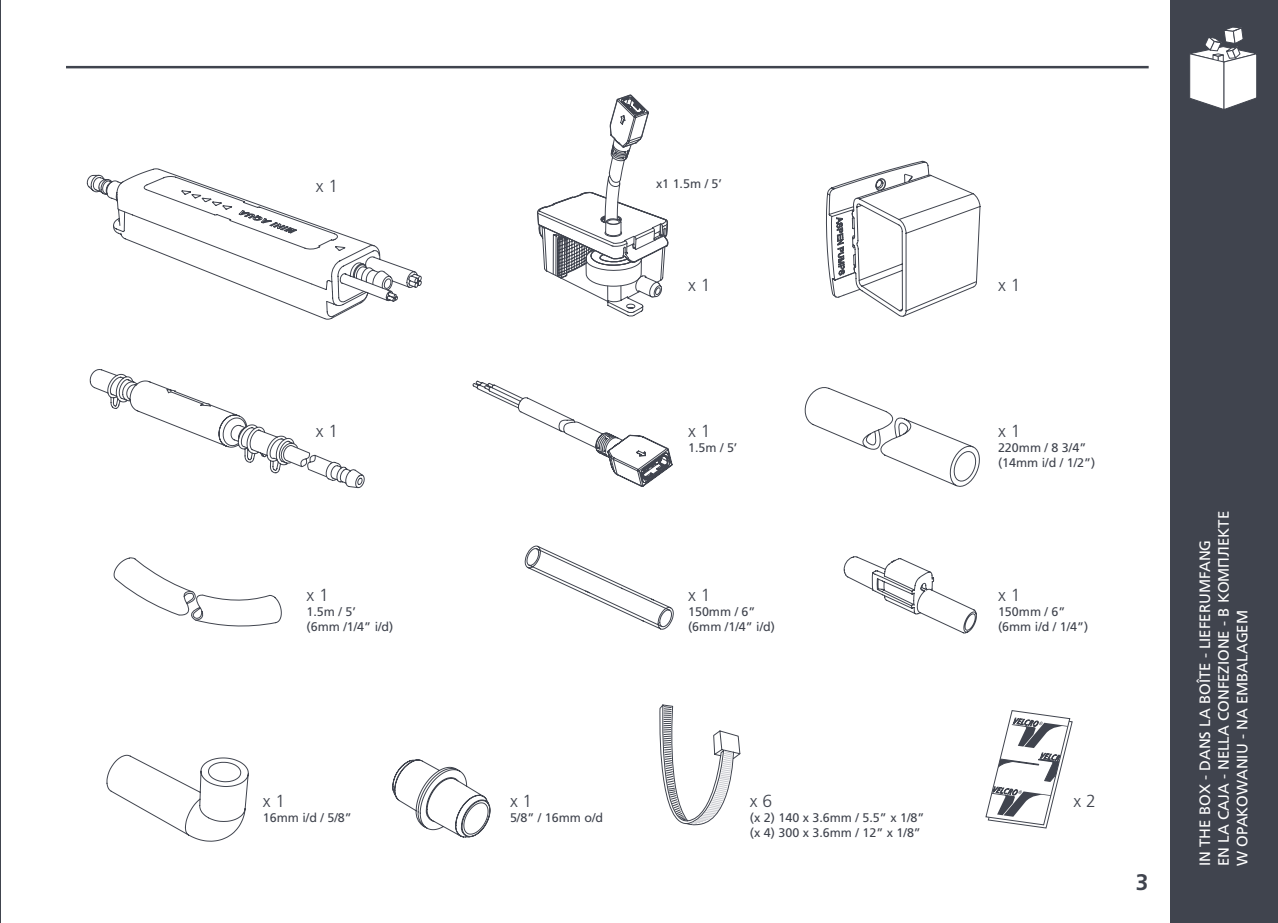
<style>
.page{position:relative;width:1278px;height:923px;background:#fff}
.page>*{position:absolute;margin:0;border:0;box-sizing:border-box;transform-origin:0 0}
.t1{font:700 22.5px "Frutiger LT Pro";color:#40444e}
.t2{font:300 17.5px "Frutiger LT Pro";color:#40444e}
.t3{font:15px/18.8px "Frutiger LT Pro";color:#fff}
.t4{font:12.5px/15px "Frutiger LT Pro";color:#40444e}
.s1{font-family:"Frutiger LTCYR"}
</style>
<div class="page">
<hr style="left:66px;top:66px;width:1082px;height:2px;background:#40444e">
<hr style="left:0;top:0;width:1px;height:922px;background:#40444e">
<svg style="left:87px;top:168px;width:335px;height:152px"></svg>
<svg style="left:102px;top:176px;width:290px;height:141px"></svg>
<svg style="left:659px;top:704px;width:82px;height:121px"></svg>
<div style="left:1170px;top:0;width:108px;height:922px;background:#40444e"></div>
<svg style="left:1189px;top:27px;width:68px;height:82px"></svg>
<svg style="left:826px;top:160px;width:155px;height:157px"></svg>
<svg style="left:90px;top:369px;width:275px;height:119px"></svg>
<svg style="left:113px;top:557px;width:169px;height:70px"></svg>
<svg style="left:985px;top:710px;width:88px;height:118px"></svg>
<svg style="left:843px;top:556px;width:134px;height:77px"></svg>
<svg style="left:392px;top:759px;width:99px;height:78px"></svg>
<svg style="left:106px;top:754px;width:143px;height:87px"></svg>
<svg style="left:537px;top:94px;width:132px;height:222px"></svg>
<svg style="left:804px;top:387px;width:176px;height:100px"></svg>
<svg style="left:525px;top:545px;width:149px;height:84px"></svg>
<svg style="left:472px;top:380px;width:201px;height:107px"></svg>
<h2 class="t2" style="left:316px;top:175px;width:24px">x 1</h2>
<p class="t4" style="left:656px;top:176px;width:68px">x1 1.5m / 5’</p>
<h2 class="t2" style="left:688px;top:274px;width:24px">x 1</h2>
<h2 class="t2" style="left:998px;top:274px;width:24px">x 1</h2>
<h2 class="t2" style="left:316px;top:421px;width:24px">x 1</h2>
<h2 class="t2" style="left:688px;top:421px;width:24px">x 1</h2>
<p class="t4" style="left:688px;top:440px;width:51px">1.5m / 5’</p>
<h2 class="t2" style="left:998px;top:421px;width:24px">x 1</h2>
<p class="t4" style="left:998px;top:440px;width:99px">220mm / 8 3/4” (14mm i/d / 1/2”)</p>
<h2 class="t2" style="left:306px;top:585px;width:24px">x 1</h2>
<p class="t4" style="left:306px;top:604px;width:88px">1.5m / 5’<br>(6mm /1/4” i/d)</p>
<h2 class="t2" style="left:263px;top:790px;width:24px">x 1</h2>
<p class="t4" style="left:263px;top:810px;width:90px">16mm i/d / 5/8”</p>
<h2 class="t2" style="left:510px;top:790px;width:24px">x 1</h2>
<p class="t4" style="left:510px;top:810px;width:95px">5/8” / 16mm o/d</p>
<h2 class="t2" style="left:688px;top:585px;width:24px">x 1</h2>
<p class="t4" style="left:688px;top:604px;width:88px">150mm / 6” (6mm /1/4” i/d)</p>
<h2 class="t2" style="left:750px;top:790px;width:24px">x 6</h2>
<p class="t4" style="left:750px;top:810px;width:176px">(x 2) 140 x 3.6mm / 5.5” x 1/8” (x 4) 300 x 3.6mm / 12” x 1/8”</p>
<h2 class="t2" style="left:998px;top:585px;width:24px">x 1</h2>
<p class="t4" style="left:998px;top:604px;width:92px">150mm / 6” (6mm i/d / 1/4”)</p>
<h2 class="t2" style="left:1073px;top:790px;width:24px">x 2</h2>
<p class="t3" style="left:1195px;top:865px;width:357px;rotate:-90deg">IN THE BOX - DANS LA BOÎTE - LIEFERUMFANG<br>EN LA CAJA - NELLA CONFEZIONE - <span class="s1">В КОМПЛЕКТЕ<br></span>W OPAKOWANIU - NA EMBALAGEM</p>
<h1 class="t1" style="left:1135px;top:868px;width:14px">3</h1>
</div>
